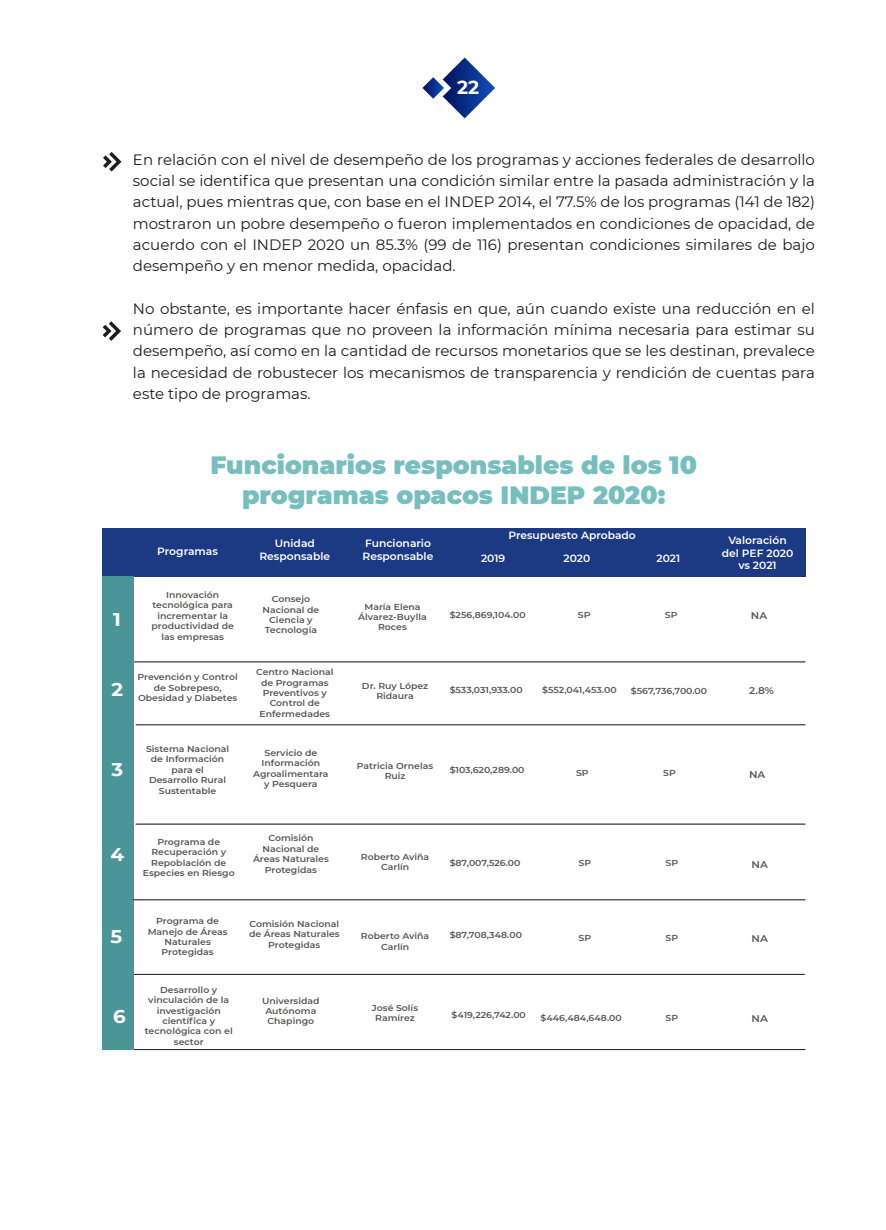
<style>
.page{position:relative;width:886px;height:1230px;background:#fff}
.page>*{position:absolute;margin:0;border:0;box-sizing:border-box;transform-origin:0 0}
.t1{font:900 25px/30px "Montserrat";color:#77bfbf;text-align:center}
.t2{font:700 18.75px "Montserrat";color:#fff}
.t3{font:700 18.38px "Montserrat";color:#fff;scale:1.08 1}
.t4{font:15px/21.2px "Montserrat";color:#1d1d1b;text-align:justify}
.t5{font:600 10.5px/12.6px "Montserrat";color:#fff;text-align:center}
.t6{font:600 9.75px "Montserrat";color:#575756;scale:1.08 1}
.t7{font:600 8.62px/10.4px "Montserrat";color:#575756;text-align:center;scale:1.08 1}
</style>
<div class="page">
<div style="left:102px;top:528px;width:703px;height:48px;background:#1c3983"></div>
<div style="left:102px;top:576px;width:32px;height:404px;background:#4b9497"></div>
<hr style="left:134px;top:661px;width:671px;height:1px;background:#1d1d1b">
<hr style="left:136px;top:724px;width:669px;height:1px;background:#1d1d1b">
<hr style="left:136px;top:823px;width:669px;height:1px;background:#1d1d1b">
<hr style="left:133px;top:899px;width:672px;height:1px;background:#1d1d1b">
<hr style="left:134px;top:974px;width:671px;height:1px;background:#1d1d1b">
<div style="left:102px;top:973px;width:32px;height:76px;background:#4b9497"></div>
<hr style="left:134px;top:1049px;width:671px;height:1px;background:#1d1d1b">
<svg style="left:103px;top:152px;width:18px;height:19px"></svg>
<svg style="left:103px;top:321px;width:18px;height:20px"></svg>
<svg style="left:422px;top:57px;width:73px;height:61px"></svg>
<h2 class="t2" style="left:457px;top:74px;width:24px">22</h2>
<p class="t4" style="left:133px;top:148px;width:683px">En relación con el nivel de desempeño de los programas y acciones federales de desarrollo social se identifica que presentan una condición similar entre la pasada administración y la actual, pues mientras que, con base en el INDEP 2014, el 77.5% de los programas (141 de 182) mostraron un pobre desempeño o fueron implementados en condiciones de opacidad, de acuerdo con el INDEP 2020 un 85.3% (99 de 116) presentan condiciones similares de bajo desempeño y en menor medida, opacidad.</p>
<p class="t4" style="left:133px;top:297px;width:683px">No obstante, es importante hacer énfasis en que, aún cuando existe una reducción en el número de programas que no proveen la información mínima necesaria para estimar su desempeño, así como en la cantidad de recursos monetarios que se les destinan, prevalece la necesidad de robustecer los mecanismos de transparencia y rendición de cuentas para este tipo de programas.</p>
<h1 class="t1" style="left:210px;top:448px;width:488px">Funcionarios responsables de los 10 programas opacos INDEP 2020:</h1>
<p class="t5" style="left:157px;top:544px;width:62px">Programas</p>
<p class="t5" style="left:259px;top:536px;width:72px">Unidad<br>Responsable</p>
<p class="t5" style="left:363px;top:536px;width:72px;text-align:left">Funcionario<br>Responsable</p>
<p class="t5" style="left:563px;top:524px;width:74px;line-height:22.4px;text-align:left;text-indent:-55px">Presupuesto Aprobado<br>2020</p>
<p class="t5" style="left:481px;top:551px;width:26px">2019</p>
<p class="t5" style="left:656px;top:551px;width:25px">2021</p>
<p class="t5" style="left:722px;top:533px;width:73px">Valoración del PEF 2020 vs 2021</p>
<h3 class="t3" style="left:113px;top:606px;width:9px">1</h3>
<h3 class="t3" style="left:111px;top:676px;width:12px">2</h3>
<p class="t7" style="left:151px;top:589px;width:78px">Innovación tecnológica para incrementar la productividad de las empresas</p>
<p class="t7" style="left:138px;top:671px;width:94px">Prevención y Control de Sobrepeso,<br>Obesidad y Diabetes</p>
<p class="t7" style="left:262px;top:593px;width:54px">Consejo<br>Nacional de<br>Ciencia y<br>Tecnología</p>
<p class="t7" style="left:358px;top:601px;width:65px">María Elena<br>Álvarez-Buylla<br>Roces</p>
<p class="t7" style="left:256px;top:666px;width:73px">Centro Nacional de Programas<br>Preventivos y<br>Control de<br>Enfermedades</p>
<p class="t7" style="left:362px;top:680px;width:63px">Dr. Ruy López<br>Ridaura</p>
<p class="t7" style="left:450px;top:610px;width:72px">$256,869,104.00</p>
<p class="t7" style="left:578px;top:609px;width:13px">SP</p>
<p class="t6" style="left:751px;top:609px;width:17px">NA</p>
<p class="t7" style="left:665px;top:609px;width:13px">SP</p>
<p class="t7" style="left:542px;top:685px;width:70px">$552,041,453.00</p>
<p class="t7" style="left:631px;top:685px;width:72px">$567,736,700.00</p>
<p class="t7" style="left:450px;top:685px;width:69px">$533,031,933.00</p>
<p class="t6" style="left:749px;top:684px;width:24px">2.8%</p>
<h3 class="t3" style="left:111px;top:756px;width:12px">3</h3>
<p class="t7" style="left:146px;top:743px;width:79px">Sistema Nacional de Información para el<br>Desarrollo Rural<br>Sustentable</p>
<p class="t7" style="left:253px;top:747px;width:71px">Servicio de<br>Información<br>Agroalimentara y Pesquera</p>
<p class="t7" style="left:357px;top:760px;width:72px">Patricia Ornelas<br>Ruiz</p>
<p class="t7" style="left:450px;top:764px;width:71px">$103,620,289.00</p>
<p class="t7" style="left:576px;top:767px;width:13px">SP</p>
<p class="t7" style="left:663px;top:767px;width:13px">SP</p>
<p class="t6" style="left:749px;top:767px;width:17px">NA</p>
<h3 class="t3" style="left:110px;top:841px;width:14px">4</h3>
<h3 class="t3" style="left:110px;top:923px;width:12px">5</h3>
<p class="t7" style="left:143px;top:836px;width:87px">Programa de<br>Recuperación y<br>Repoblación de<br>Especies en Riesgo</p>
<p class="t7" style="left:148px;top:915px;width:75px">Programa de<br>Manejo de Áreas<br>Naturales<br>Protegidas</p>
<p class="t7" style="left:253px;top:832px;width:72px">Comisión<br>Nacional de<br>Áreas Naturales<br>Protegidas</p>
<p class="t7" style="left:249px;top:918px;width:85px">Comisión Nacional de Áreas Naturales<br>Protegidas</p>
<p class="t7" style="left:361px;top:851px;width:65px">Roberto Aviña<br>Carlín</p>
<p class="t7" style="left:450px;top:857px;width:67px">$87,007,526.00</p>
<p class="t7" style="left:578px;top:857px;width:13px">SP</p>
<p class="t7" style="left:665px;top:857px;width:13px">SP</p>
<p class="t6" style="left:751px;top:857px;width:17px">NA</p>
<p class="t7" style="left:361px;top:930px;width:65px">Roberto Aviña<br>Carlín</p>
<p class="t7" style="left:450px;top:929px;width:68px">$87,708,348.00</p>
<p class="t7" style="left:578px;top:932px;width:13px">SP</p>
<p class="t7" style="left:665px;top:932px;width:13px">SP</p>
<p class="t6" style="left:751px;top:932px;width:17px">NA</p>
<p class="t7" style="left:145px;top:984px;width:83px">Desarrollo y vinculación de la investigación científica y tecnológica con el sector</p>
<p class="t7" style="left:262px;top:995px;width:55px">Universidad<br>Autónoma<br>Chapingo</p>
<p class="t7" style="left:372px;top:1002px;width:44px">José Solís</p>
<h3 class="t3" style="left:113px;top:1002px;width:13px">6</h3>
<p class="t7" style="left:375px;top:1012px;width:38px">Ramírez</p>
<p class="t7" style="left:452px;top:1009px;width:70px">$419,226,742.00</p>
<p class="t7" style="left:541px;top:1012px;width:77px">$446,484,648.00</p>
<p class="t7" style="left:665px;top:1012px;width:13px">SP</p>
<p class="t6" style="left:751px;top:1011px;width:17px">NA</p>
</div>
